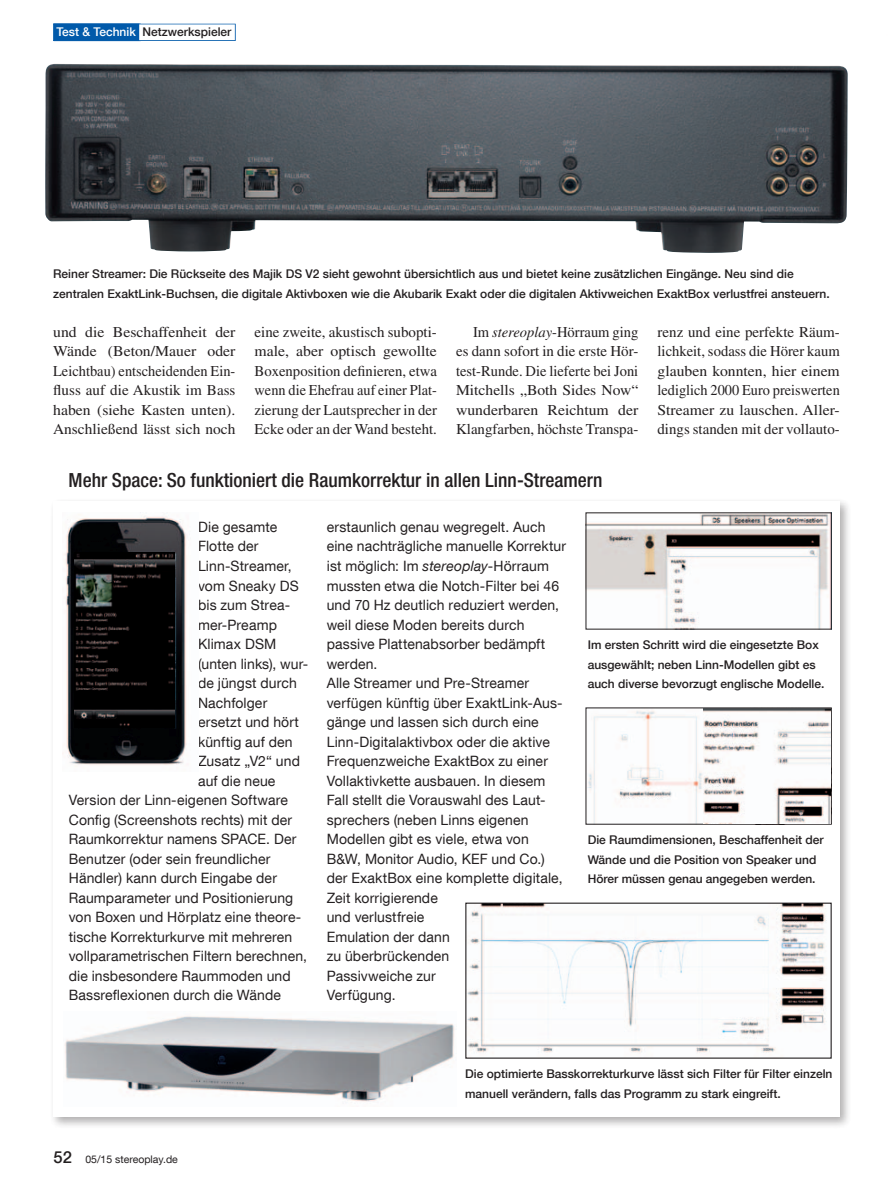
<style>
.page{position:relative;width:893px;height:1191px;background:#fff}
.page>*{position:absolute;margin:0;border:0;box-sizing:border-box;transform-origin:0 0}
._020_Kastenhead{font:500 condensed 19.5px "Helvetica Neue LT Com";color:#231f20}
._006_Body_4mm{font:15px/19.5px "Times LT Std";color:#231f20;text-align:justify}
._006_Body_4mm-2{font:15px/19.5px "Times LT Std";color:#231f20;text-align:justify;scale:1.05 1}
._024_Kastentext{font:14.25px/19.5px "Helvetica Neue LT Com";letter-spacing:.01em;color:#231f20}
._010_Bu{font:500 12px/19.5px "Helvetica Neue LT Com";color:#231f20}
.t1{font:10.5px "Helvetica Neue LT Com";color:#231f20}
.s1{color:#fff}
.s2{font-style:italic}
.s3{font-weight:500;font-size:16.5px}
</style>
<div class="page">
<div style="left:49px;top:497px;width:803px;height:632px;background:#231f20;opacity:.75"></div>
<div style="left:53px;top:501px;width:786px;height:616px;background:#fff"></div>
<img style="left:45px;top:64px;width:803px;height:189px">
<img style="left:65px;top:1016px;width:390px;height:86px">
<img style="left:467px;top:904px;width:360px;height:149px">
<div style="left:465px;top:902px;width:367px;height:156px;border:1px solid #231f20"></div>
<img style="left:588px;top:710px;width:115px;height:112px">
<img style="left:588px;top:514px;width:242px;height:113px">
<img style="left:62px;top:516px;width:125px;height:249px">
<img style="left:75px;top:553px;width:100px;height:174px">
<img style="left:703px;top:708px;width:128px;height:116px">
<svg style="left:139px;top:24px;width:97px;height:17px"></svg>
<div style="left:53px;top:24px;width:182px;height:16px;background:#fff"></div>
<div style="left:53px;top:24px;width:86px;height:17px;background:#015aaa"></div>
<p class="_010_Bu" style="left:56px;top:22px;width:176px"><span class="s1">Test &amp; Technik</span> Netzwerkspieler</p>
<p class="_010_Bu" style="left:53px;top:264px;width:778px">Reiner Streamer: Die Rückseite des Majik DS V2 sieht gewohnt übersichtlich aus und bietet keine zusätzlichen Eingänge. Neu sind die zentralen ExaktLink-Buchsen, die digitale Aktivboxen wie die Akubarik Exakt oder die digitalen Aktivweichen ExaktBox verlustfrei ansteuern.</p>
<p class="_006_Body_4mm-2" style="left:53px;top:322px;width:175px">und die Beschaffenheit der Wände (Beton/Mauer oder Leichtbau) entscheidenden Ein&shy;fluss auf die Akustik im Bass haben (siehe Kasten unten).<br>Anschließend lässt sich noch</p>
<p class="_006_Body_4mm" style="left:255px;top:322px;width:184px">eine zweite, akustisch subopti&shy;male, aber optisch gewollte Boxenposition definieren, etwa wenn die Ehefrau auf einer Plat&shy;zierung der Lautsprecher in der Ecke oder an der Wand besteht.</p>
<p class="_006_Body_4mm" style="left:456px;top:322px;width:184px;text-indent:17px">Im <span class="s2">stereoplay</span>-Hörraum ging es dann sofort in die erste Hör&shy;test-Runde. Die lieferte bei Joni Mitchells „Both Sides Now“ wunderbaren Reichtum der Klangfarben, höchste Transpa-</p>
<p class="_006_Body_4mm" style="left:657px;top:322px;width:184px">renz und eine perfekte Räum&shy;lichkeit, sodass die Hörer kaum glauben konnten, hier einem lediglich 2000 Euro preiswerten Streamer zu lauschen. Aller&shy;dings standen mit der vollauto-</p>
<p class="_020_Kastenhead" style="left:69px;top:469px;width:536px">Mehr Space: So funktioniert die Raumkorrektur in allen Linn-Streamern</p>
<p class="_024_Kastentext" style="left:198px;top:517px;width:81px">Die gesamte</p>
<p class="_024_Kastentext" style="left:198px;top:536px;width:62px">Flotte der</p>
<p class="_024_Kastentext" style="left:198px;top:556px;width:95px">Linn-Streamer,</p>
<p class="_024_Kastentext" style="left:198px;top:575px;width:102px">vom Sneaky DS</p>
<p class="_024_Kastentext" style="left:198px;top:595px;width:94px">bis zum Strea-</p>
<p class="_024_Kastentext" style="left:198px;top:614px;width:80px">mer-Preamp</p>
<p class="_024_Kastentext" style="left:198px;top:634px;width:80px">Klimax DSM</p>
<p class="_024_Kastentext" style="left:198px;top:653px;width:112px">(unten links), wur-</p>
<p class="_024_Kastentext" style="left:198px;top:673px;width:100px">de jüngst durch</p>
<p class="_024_Kastentext" style="left:198px;top:692px;width:71px">Nachfolger</p>
<p class="_024_Kastentext" style="left:198px;top:712px;width:102px">ersetzt und hört</p>
<p class="_024_Kastentext" style="left:198px;top:731px;width:96px">künftig auf den</p>
<p class="_024_Kastentext" style="left:198px;top:751px;width:103px">Zusatz „V2“ und</p>
<p class="_024_Kastentext" style="left:198px;top:770px;width:79px">auf die neue</p>
<p class="_024_Kastentext" style="left:69px;top:790px;width:221px">Version der Linn-eigenen Software</p>
<p class="_024_Kastentext" style="left:69px;top:809px;width:225px">Config (Screenshots rechts) mit der</p>
<p class="_024_Kastentext" style="left:69px;top:829px;width:229px">Raumkorrektur namens SPACE. Der</p>
<p class="_024_Kastentext" style="left:69px;top:848px;width:203px">Benutzer (oder sein freundlicher</p>
<p class="_024_Kastentext" style="left:69px;top:868px;width:210px">Händler) kann durch Eingabe der</p>
<p class="_024_Kastentext" style="left:69px;top:887px;width:226px">Raumparameter und Positionierung</p>
<p class="_024_Kastentext" style="left:69px;top:907px;width:234px">von Boxen und Hörplatz eine theore-</p>
<p class="_024_Kastentext" style="left:69px;top:926px;width:225px">tische Korrekturkurve mit mehreren</p>
<p class="_024_Kastentext" style="left:69px;top:946px;width:240px">vollparametrischen Filtern berechnen,</p>
<p class="_024_Kastentext" style="left:69px;top:965px;width:223px">die insbesondere Raummoden und</p>
<p class="_024_Kastentext" style="left:69px;top:985px;width:214px">Bassreflexionen durch die Wände</p>
<p class="_024_Kastentext" style="left:327px;top:517px;width:241px">erstaunlich genau wegregelt. Auch eine nachträgliche manuelle Korrektur ist möglich: Im <span class="s2">stereoplay</span>-Hörraum mussten etwa die Notch-Filter bei 46 und 70 Hz deutlich reduziert werden, weil diese Moden bereits durch passive Plattenabsorber bedämpft werden.</p>
<p class="_024_Kastentext" style="left:327px;top:673px;width:237px">Alle Streamer und Pre-Streamer verfügen künftig über ExaktLink-Aus&shy;gänge und lassen sich durch eine<br>Linn-Digitalaktivbox oder die aktive<br>Frequenzweiche ExaktBox zu einer<br>Vollaktivkette ausbauen. In diesem<br>Fall stellt die Vorauswahl des Laut&shy;sprechers (neben Linns eigenen<br>Modellen gibt es viele, etwa von<br>B&amp;W, Monitor Audio, KEF und Co.) der ExaktBox eine komplette digitale,<br>Zeit korrigierende<br>und verlustfreie<br>Emulation der dann<br>zu überbrückenden<br>Passivweiche zur<br>Verfügung.</p>
<p class="_010_Bu" style="left:588px;top:635px;width:238px">Im ersten Schritt wird die eingesetzte Box ausgewählt; neben Linn-Modellen gibt es auch diverse bevorzugt englische Modelle.</p>
<p class="_010_Bu" style="left:588px;top:830px;width:238px">Die Raumdimensionen, Beschaffenheit der<br>Wände und die Position von Speaker und<br>Hörer müssen genau angegeben werden.</p>
<p class="t1" style="left:54px;top:1152px;width:126px"><span class="s3">52</span> 05/15 stereoplay.de</p>
<p class="_010_Bu" style="left:465px;top:1064px;width:369px">Die optimierte Basskorrekturkurve lässt sich Filter für Filter einzeln manuell verändern, falls das Programm zu stark eingreift.</p>
</div>
